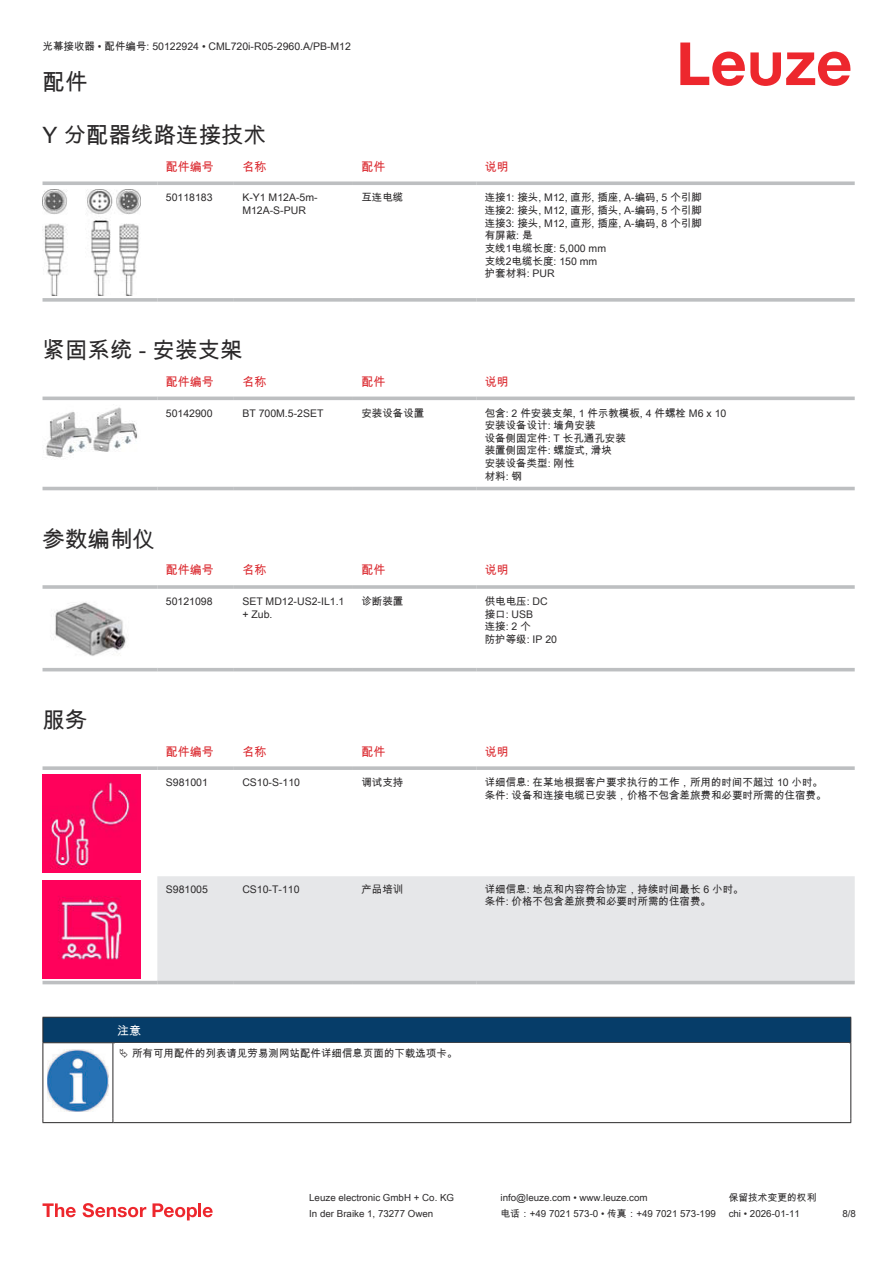
<style>
.page{position:relative;width:893px;height:1263px;background:#fff}
.page>*{position:absolute;margin:0;border:0;box-sizing:border-box;transform-origin:0 0}
.t1{font:22.5px "Arial Unicode MS";color:#2b292a}
.t2{font:12px "Arial Unicode MS";color:#db2a30}
.t3{font:12px "Arial Unicode MS";color:#fff}
.t4{font:10.5px/12.6px "Arial Unicode MS";color:#2b292a}
.t5{font:9.75px "Arial Unicode MS";color:#2b292a}
</style>
<div class="page">
<svg style="left:680px;top:43px;width:170px;height:43px"></svg>
<svg style="left:43px;top:181px;width:114px;height:4px"></svg>
<svg style="left:157px;top:181px;width:77px;height:4px"></svg>
<svg style="left:234px;top:181px;width:119px;height:4px"></svg>
<svg style="left:353px;top:181px;width:123px;height:4px"></svg>
<svg style="left:476px;top:181px;width:379px;height:4px;background:#c4c6c8"></svg>
<svg style="left:43px;top:298px;width:114px;height:4px"></svg>
<svg style="left:157px;top:298px;width:77px;height:4px"></svg>
<svg style="left:234px;top:298px;width:119px;height:4px"></svg>
<svg style="left:353px;top:298px;width:123px;height:4px"></svg>
<svg style="left:476px;top:298px;width:379px;height:4px;background:#c3c5c7"></svg>
<img style="left:43px;top:189px;width:97px;height:107px">
<svg style="left:43px;top:396px;width:812px;height:95px"></svg>
<hr style="left:43px;top:397px;width:114px;height:3px;background:#bdbfc1">
<hr style="left:157px;top:397px;width:77px;height:3px;background:#bdbfc1">
<hr style="left:234px;top:397px;width:119px;height:3px;background:#bdbfc1">
<hr style="left:353px;top:397px;width:123px;height:3px;background:#bdbfc1">
<hr style="left:476px;top:397px;width:379px;height:3px;background:#bdbfc1">
<hr style="left:43px;top:487px;width:114px;height:3px;background:#bdbfc1">
<hr style="left:157px;top:487px;width:77px;height:3px;background:#bdbfc1">
<hr style="left:234px;top:487px;width:119px;height:3px;background:#bdbfc1">
<hr style="left:353px;top:487px;width:123px;height:3px;background:#bdbfc1">
<hr style="left:476px;top:487px;width:379px;height:3px;background:#bdbfc1">
<img style="left:43px;top:404px;width:97px;height:57px">
<svg style="left:43px;top:671px;width:812px;height:1px"></svg>
<hr style="left:43px;top:585px;width:114px;height:4px;background:#c3c5c7">
<svg style="left:157px;top:585px;width:77px;height:4px"></svg>
<hr style="left:234px;top:585px;width:119px;height:4px;background:#c4c6c7">
<hr style="left:353px;top:585px;width:123px;height:4px;background:#c3c5c7">
<svg style="left:476px;top:585px;width:379px;height:4px;background:#c3c5c7"></svg>
<hr style="left:43px;top:668px;width:114px;height:3px;background:#bdbfc1">
<hr style="left:157px;top:668px;width:77px;height:3px;background:#bdbfc1">
<hr style="left:234px;top:668px;width:119px;height:3px;background:#bdbfc1">
<hr style="left:353px;top:668px;width:123px;height:3px;background:#bdbfc1">
<hr style="left:476px;top:668px;width:379px;height:3px;background:#bdbfc1">
<img style="left:53px;top:602px;width:73px;height:54px">
<svg style="left:43px;top:774px;width:812px;height:211px"></svg>
<div style="left:157px;top:876px;width:698px;height:105px;background:#e6e7e9"></div>
<svg style="left:43px;top:766px;width:114px;height:4px"></svg>
<svg style="left:157px;top:766px;width:77px;height:4px"></svg>
<svg style="left:234px;top:766px;width:119px;height:4px"></svg>
<svg style="left:353px;top:766px;width:123px;height:4px"></svg>
<svg style="left:476px;top:766px;width:379px;height:4px;background:#c3c5c7"></svg>
<hr style="left:43px;top:981px;width:114px;height:3px;background:#bdbfc1">
<hr style="left:157px;top:981px;width:77px;height:3px;background:#bdbfc1">
<hr style="left:234px;top:981px;width:119px;height:3px;background:#bdbfc1">
<hr style="left:353px;top:981px;width:123px;height:3px;background:#bdbfc1">
<hr style="left:476px;top:981px;width:379px;height:3px;background:#bdbfc1">
<img style="left:43px;top:774px;width:97px;height:98px">
<img style="left:43px;top:880px;width:97px;height:98px">
<div style="left:43px;top:1017px;width:808px;height:26px;background:#063d69"></div>
<hr style="left:113px;top:1042px;width:738px;height:1px;background:#2b292a">
<hr style="left:43px;top:1043px;width:1px;height:75px;background:#2b292a">
<hr style="left:113px;top:1043px;width:1px;height:75px;background:#2b292a">
<hr style="left:850px;top:1043px;width:1px;height:75px;background:#2b292a">
<hr style="left:43px;top:1122px;width:70px;height:1px;background:#2b292a">
<hr style="left:113px;top:1122px;width:738px;height:1px;background:#2b292a">
<img style="left:47px;top:1049px;width:61px;height:63px">
<svg style="left:43px;top:1203px;width:33px;height:14px"></svg>
<svg style="left:83px;top:1203px;width:63px;height:14px"></svg>
<svg style="left:153px;top:1203px;width:44px;height:17px"></svg>
<hr style="left:198px;top:1203px;width:3px;height:14px;background:#ed272d">
<svg style="left:203px;top:1207px;width:10px;height:10px"></svg>
<p class="t4" style="left:43px;top:40px;width:310px">光幕接收器 • 配件编号: 50122924 • CML720i-R05-2960.A/PB-M12</p>
<h1 class="t1" style="left:43px;top:66px;width:46px">配件</h1>
<h1 class="t1" style="left:43px;top:119px;width:225px">Y 分配器线路连接技术</h1>
<p class="t2" style="left:166px;top:158px;width:49px">配件编号</p>
<p class="t2" style="left:242px;top:158px;width:25px">名称</p>
<p class="t2" style="left:361px;top:158px;width:25px">配件</p>
<p class="t2" style="left:485px;top:158px;width:25px">说明</p>
<p class="t4" style="left:166px;top:191px;width:48px">50118183</p>
<p class="t4" style="left:242px;top:191px;width:77px">K-Y1 M12A-5m-<br>M12A-S-PUR</p>
<p class="t4" style="left:361px;top:191px;width:43px">互连电缆</p>
<p class="t4" style="left:485px;top:191px;width:219px">连接1: 接头, M12, 直形, 插座, A-编码, 5 个引脚连接2: 接头, M12, 直形, 插头, A-编码, 5 个引脚连接3: 接头, M12, 直形, 插座, A-编码, 8 个引脚有屏蔽: 是<br>支线1电缆长度: 5,000 mm<br>支线2电缆长度: 150 mm<br>护套材料: PUR</p>
<h1 class="t1" style="left:43px;top:334px;width:202px">紧固系统 - 安装支架</h1>
<p class="t2" style="left:166px;top:373px;width:49px">配件编号</p>
<p class="t2" style="left:242px;top:373px;width:25px">名称</p>
<p class="t2" style="left:361px;top:373px;width:25px">配件</p>
<p class="t2" style="left:485px;top:373px;width:25px">说明</p>
<p class="t4" style="left:166px;top:406px;width:48px">50142900</p>
<p class="t4" style="left:242px;top:406px;width:83px">BT 700M.5-2SET</p>
<p class="t4" style="left:361px;top:406px;width:64px">安装设备设置</p>
<p class="t4" style="left:485px;top:406px;width:243px">包含: 2 件安装支架, 1 件示教模板, 4 件螺栓 M6 x 10安装设备设计: 墙角安装<br>设备侧固定件: T 长孔通孔安装<br>装置侧固定件: 螺旋式, 滑块<br>安装设备类型: 刚性<br>材料: 钢</p>
<h1 class="t1" style="left:43px;top:523px;width:114px">参数编制仪</h1>
<p class="t2" style="left:166px;top:561px;width:49px">配件编号</p>
<p class="t2" style="left:242px;top:561px;width:25px">名称</p>
<p class="t2" style="left:361px;top:561px;width:25px">配件</p>
<p class="t2" style="left:485px;top:561px;width:25px">说明</p>
<p class="t4" style="left:166px;top:595px;width:48px">50121098</p>
<p class="t4" style="left:242px;top:595px;width:104px">SET MD12-US2- IL1.1 + Zub.</p>
<p class="t4" style="left:361px;top:595px;width:43px">诊断装置</p>
<p class="t4" style="left:485px;top:595px;width:74px">供电电压: DC接口: USB<br>连接: 2 个<br>防护等级: IP 20</p>
<h1 class="t1" style="left:43px;top:704px;width:46px">服务</h1>
<p class="t2" style="left:166px;top:742px;width:49px">配件编号</p>
<p class="t2" style="left:242px;top:742px;width:25px">名称</p>
<p class="t2" style="left:361px;top:742px;width:25px">配件</p>
<p class="t2" style="left:485px;top:742px;width:25px">说明</p>
<p class="t4" style="left:166px;top:776px;width:44px">S981001</p>
<p class="t4" style="left:242px;top:776px;width:59px">CS10-S-110</p>
<p class="t4" style="left:361px;top:776px;width:43px">调试支持</p>
<p class="t4" style="left:485px;top:776px;width:343px">详细信息: 在某地根据客户要求执行的工作，所用的时间不超过 10 小时。条件: 设备和连接电缆已安装，价格不包含差旅费和必要时所需的住宿费。</p>
<p class="t4" style="left:166px;top:882px;width:44px">S981005</p>
<p class="t4" style="left:242px;top:882px;width:59px">CS10-T-110</p>
<p class="t4" style="left:361px;top:882px;width:43px">产品培训</p>
<p class="t4" style="left:485px;top:882px;width:261px">详细信息: 地点和内容符合协定，持续时间最长 6 小时。条件: 价格不包含差旅费和必要时所需的住宿费。</p>
<p class="t3" style="left:117px;top:1022px;width:25px">注意</p>
<p class="t4" style="left:132px;top:1047px;width:327px">所有可用配件的列表请见劳易测网站配件详细信息页面的下载选项卡。</p>
<p class="t5" style="left:309px;top:1191px;width:146px">Leuze electronic GmbH + Co. KG</p>
<p class="t5" style="left:501px;top:1191px;width:149px">info@leuze.com • www.leuze.com</p>
<p class="t5" style="left:729px;top:1191px;width:89px">保留技术变更的权利</p>
<p class="t5" style="left:309px;top:1206px;width:126px">In der Braike 1, 73277 Owen</p>
<p class="t5" style="left:501px;top:1206px;width:217px">电话：+49 7021 573-0 • 传真：+49 7021 573-199</p>
<p class="t5" style="left:729px;top:1206px;width:73px">chi • 2026-01-11</p>
<p class="t5" style="left:842px;top:1206px;width:15px">8/8</p>
</div>
